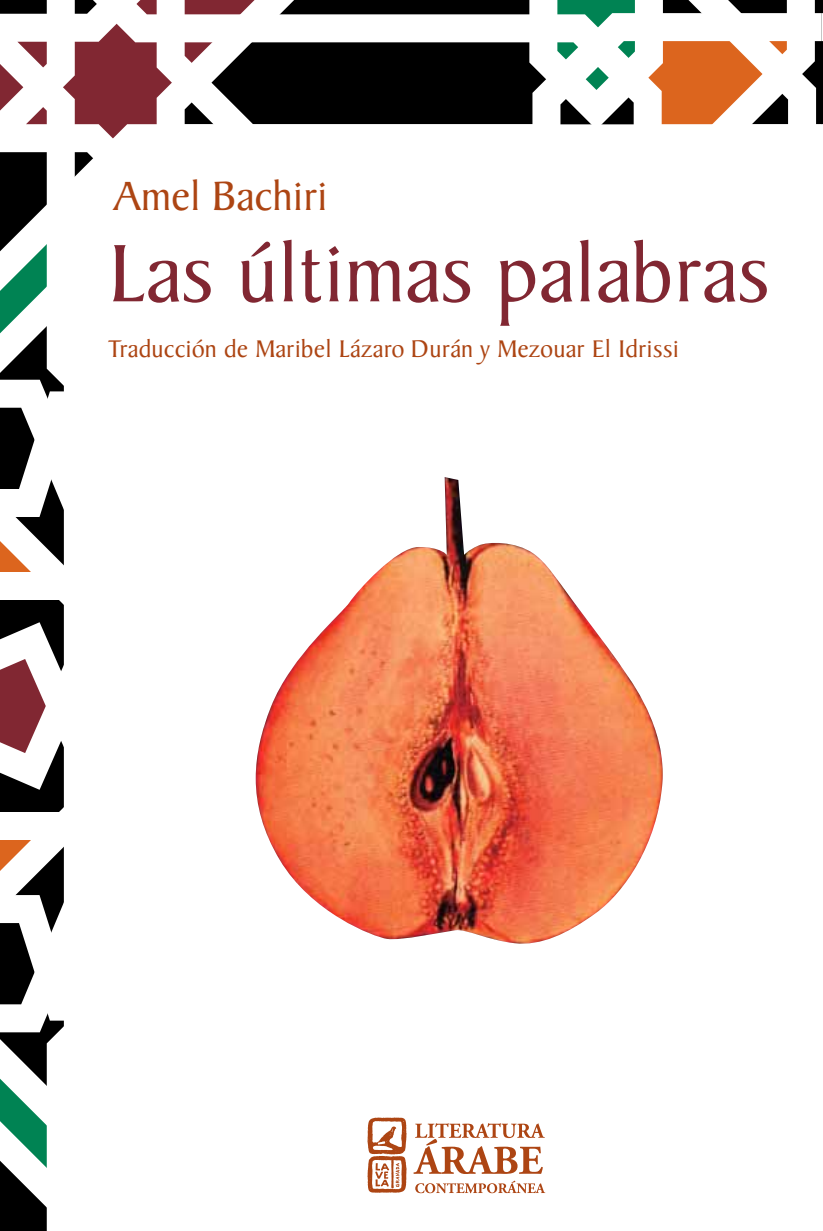
<style>
.page{position:relative;width:823px;height:1231px;background:#fff}
.page>*{position:absolute;margin:0;border:0;box-sizing:border-box;transform-origin:0 0}
.t1{font:88px "Baker Signet Std";color:#812732}
.t2{font:44px "Baker Signet Std";color:#ad4513}
.t3{font:26px "Baker Signet Std";letter-spacing:.01em;color:#ad4513}
</style>
<div class="page">
<svg style="left:0;top:0;width:821px;height:13px;fill:#000"></svg>
<svg style="left:0;top:13px;width:821px;height:194px"></svg>
<svg style="left:0;top:207px;width:51px;height:166px"></svg>
<svg style="left:0;top:379px;width:64px;height:234px"></svg>
<div style="left:0;top:572px;width:83px;height:28px;background:#fff"></div>
<svg style="left:156px;top:0;width:138px;height:168px"></svg>
<svg style="left:529px;top:0;width:286px;height:165px"></svg>
<svg style="left:544px;top:0;width:270px;height:170px"></svg>
<svg style="left:0;top:799px;width:64px;height:431px"></svg>
<div style="left:0;top:811px;width:83px;height:28px;background:#fff"></div>
<svg style="left:0;top:622px;width:64px;height:167px"></svg>
<svg style="left:367px;top:1117px;width:39px;height:75px"></svg>
<svg style="left:415px;top:1180px;width:130px;height:13px"></svg>
<svg style="left:413px;top:1123px;width:131px;height:50px"></svg>
<img style="left:255px;top:477px;width:407px;height:467px">
<svg style="left:821px;top:0;width:1px;height:125px"></svg>
<h2 class="t2" style="left:114px;top:172px;width:215px">Amel Bachiri</h2>
<h1 class="t1" style="left:108px;top:226px;width:663px">Las últimas palabras</h1>
<p class="t3" style="left:108px;top:335px;width:572px">Traducción de Maribel Lázaro Durán y Mezouar El Idrissi</p>
</div>
